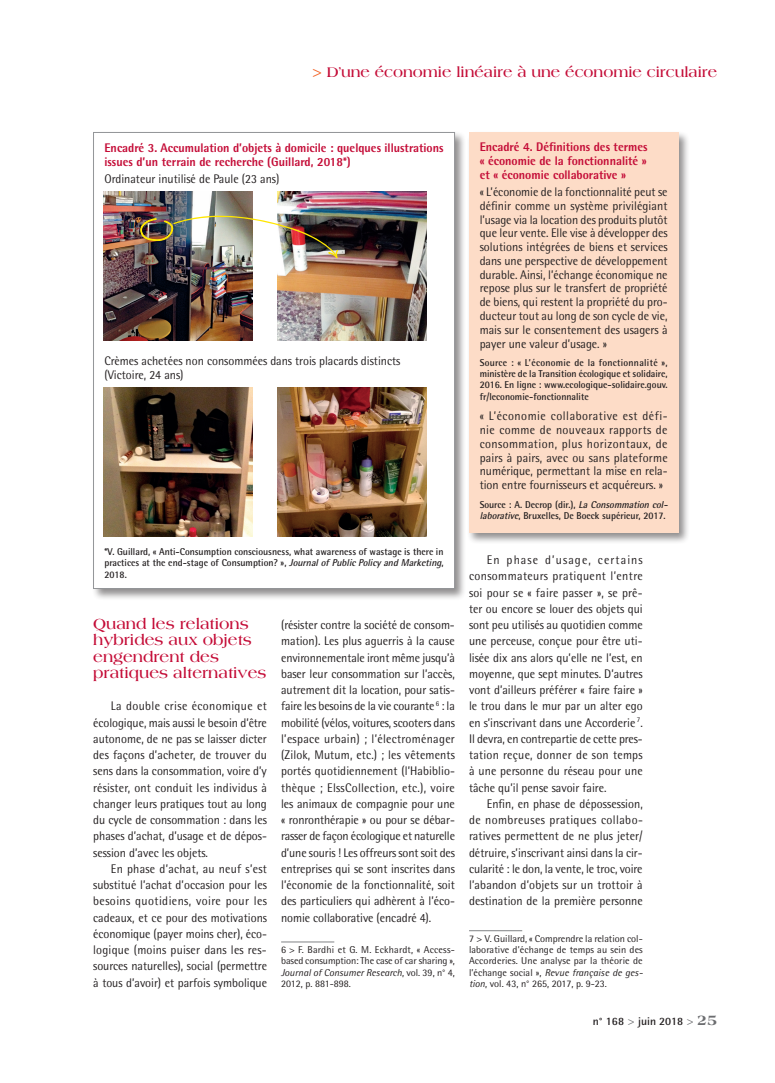
<style>
.page{position:relative;width:775px;height:1083px;background:#fff}
.page>*{position:absolute;margin:0;border:0;box-sizing:border-box;transform-origin:0 0}
.t1{font:700 15.62px/16.2px "Americana Std";color:#c40c37}
.t2{font:700 15px "Americana Std";color:#c40c37}
.t3{font:12.5px/16.2px "Rotis Semi Sans Std";color:#231f20;text-align:justify;scale:.95 1}
.t4{font:800 12.5px/13.8px "Rotis Semi Sans Std";color:#c40c37;scale:.95 1}
.t5{font:700 11.25px "Rotis Semi Sans Std";color:#231f20}
.t6{font:700 10px/11.2px "Rotis Semi Sans Std";color:#231f20;text-align:justify;scale:.95 1}
.t7{font:10px/11.2px "Rotis Semi Sans Std";color:#231f20;text-align:justify}
.s1{font-size:15.62px;color:#f26428}
.s2{font-style:italic}
.s3{font-family:"Americana Std";color:#6c6d70}
.s4{font-family:"Americana Std";font-weight:800;font-size:15px;color:#6c6d70}
</style>
<div class="page">
<hr style="left:281px;top:941px;width:53px;height:1px;background:#808285">
<hr style="left:469px;top:930px;width:53px;height:1px;background:#808285">
<div style="left:91px;top:130px;width:376px;height:471px;background:#231f20;opacity:.5"></div>
<div style="left:93px;top:132px;width:361px;height:456px;background:#fff"></div>
<img style="left:104px;top:191px;width:149px;height:149px">
<img style="left:277px;top:191px;width:149px;height:149px">
<img style="left:104px;top:388px;width:149px;height:148px">
<img style="left:277px;top:388px;width:149px;height:148px">
<div style="left:467px;top:130px;width:223px;height:414px;background:#231f20;opacity:.5"></div>
<div style="left:469px;top:132px;width:209px;height:401px;background:#fddcc7"></div>
<img style="left:139px;top:215px;width:199px;height:43px">
<p class="t2" style="left:312px;top:64px;width:406px"><span class="s1">&gt;</span> D’une économie linéaire à une économie circulaire</p>
<p class="t4" style="left:104px;top:141px;width:358px">Encadré 3. Accumulation d’objets à domicile : quelques illustrations issues d’un terrain de recherche (Guillard, 2018*)</p>
<p class="t3" style="left:104px;top:171px;width:186px">Ordinateur inutilisé de Paule (23 ans)</p>
<p class="t3" style="left:104px;top:354px;width:313px;line-height:13.8px">Crèmes achetées non consommées dans trois placards distincts (Victoire, 24 ans)</p>
<p class="t6" style="left:104px;top:546px;width:359px">*V. Guillard, « Anti-Consumption consciousness, what awareness of wastage is there in practices at the end-stage of Consumption? », <span class="s2">JournalofPublicPolicy and Marketing</span>, 2018.</p>
<p class="t1" style="left:93px;top:616px;width:175px">Quand les relations hybrides aux objets engendrent des pratiques alternatives</p>
<p class="t3" style="left:93px;top:698px;width:184px;text-indent:18px">La double crise économique et écologique, mais aussi le besoin d’être autonome, de ne pas se laisser dicter des façons d’acheter, de trouver du sens dans la consommation, voire d’y résister, ont conduit les individus à changer leurs pratiques tout au long du cycle de consommation : dans les phases d’achat, d’usage et de dépos&shy;session d’avec les objets.</p>
<p class="t3" style="left:93px;top:860px;width:184px;text-indent:18px">En phase d’achat, au neuf s’est substitué l’achat d’occasion pour les besoins quotidiens, voire pour les cadeaux, et ce pour des motivations économique (payer moins cher), éco&shy;logique (moins puiser dans les res&shy;sources naturelles), social (permettre à tous d’avoir) et parfois symbolique</p>
<p class="t3" style="left:281px;top:617px;width:184px">(résister contre la société de consom&shy;mation). Les plus aguerris à la cause environnementale iront même jusqu’à baser leur consommation sur l’accès, autrement dit la location, pour satis&shy;faire les besoins de la vie courante <sup>6</sup> : la mobilité (vélos, voitures, scooters dans l’espace urbain) ; l’électroménager (Zilok, Mutum, etc.) ; les vêtements portés quotidiennement (l’Habiblio&shy;thèque ; ElssCollection, etc.), voire les animaux de compagnie pour une « ronronthérapie » ou pour se débar&shy;rasser de façon écologique et naturelle d’une souris ! Les offreurs sont soit des entreprises qui se sont inscrites dans l’économie de la fonctionnalité, soit des particuliers qui adhèrent à l’éco&shy;nomie collaborative (encadré 4).</p>
<p class="t7" style="left:281px;top:944px;width:175px">6 &gt; F. Bardhi et G. M. Eckhardt, « Access&shy;based consumption: The case of car sharing », <span class="s2">Journal of Consumer Research</span>, vol. 39, n° 4, 2012, p. 881-898.</p>
<p class="t4" style="left:479px;top:140px;width:178px;text-align:justify">Encadré 4. Définitions des termes « économie de la fonctionnalité » et « économie collaborative »</p>
<p class="t3" style="left:479px;top:185px;width:199px;line-height:13.8px">« L’économie de la fonctionnalité peut se définir comme un système privilégiant l’usage via la location des produits plutôt que leur vente. Elle vise à développer des solutions intégrées de biens et services dans une perspective de développement durable. Ainsi, l’échange économique ne repose plus sur le transfert de propriété de biens, qui restent la propriété du pro&shy;ducteur tout au long de son cycle de vie, mais sur le consentement des usagers à payer une valeur d’usage. »</p>
<p class="t6" style="left:479px;top:357px;width:199px">Source : « L’économie de la fonctionnalité », ministère de la Transition écologique et solidaire, 2016. En ligne : www.ecologique-solidaire.gouv. fr/leconomie-fonctionnalite</p>
<p class="t3" style="left:479px;top:409px;width:199px;line-height:13.8px">« L’économie collaborative est défi&shy;nie comme de nouveaux rapports de consommation, plus horizontaux, de pairs à pairs, avec ou sans plateforme numérique, permettant la mise en rela&shy;tion entre fournisseurs et acquéreurs. »</p>
<p class="t6" style="left:479px;top:498px;width:202px">Source : A. Decrop (dir.), <span class="s2">LaConsommation col&shy;laborative</span>, Bruxelles, De Boeck supérieur, 2017.</p>
<p class="t3" style="left:469px;top:552px;width:184px;text-indent:18px">En phase d’usage, certains consommateurs pratiquent l’entre soi pour se « faire passer », se prê&shy;ter ou encore se louer des objets qui sont peu utilisés au quotidien comme une perceuse, conçue pour être uti&shy;lisée dix ans alors qu’elle ne l’est, en moyenne, que sept minutes. D’autres vont d’ailleurs préférer « faire faire » le trou dans le mur par un alter ego en s’inscrivant dans une Accorderie <sup>7</sup>.<br>Il devra, en contrepartie de cette pres&shy;tation reçue, donner de son temps à une personne du réseau pour une tâche qu’il pense savoir faire.</p>
<p class="t3" style="left:469px;top:795px;width:184px;text-indent:18px">Enfin, en phase de dépossession, de nombreuses pratiques collabo&shy;ratives permettent de ne plus jeter/ détruire, s’inscrivant ainsi dans la cir&shy;cularité : le don, la vente, le troc, voire l’abandon d’objets sur un trottoir à destination de la première personne</p>
<p class="t7" style="left:469px;top:933px;width:175px">7 &gt; V. Guillard, « Comprendre la relation col&shy;laborative d’échange de temps au sein des Accorderies. Une analyse par la théorie de l’échange social », <span class="s2">Revue française de ges&shy;tion</span>, vol. 43, n° 265, 2017, p. 9-23.</p>
<p class="t5" style="left:592px;top:1014px;width:126px">n° 168 <span class="s3">&gt;</span> juin 2018 <span class="s3">&gt;</span> <span class="s4">25</span></p>
</div>
